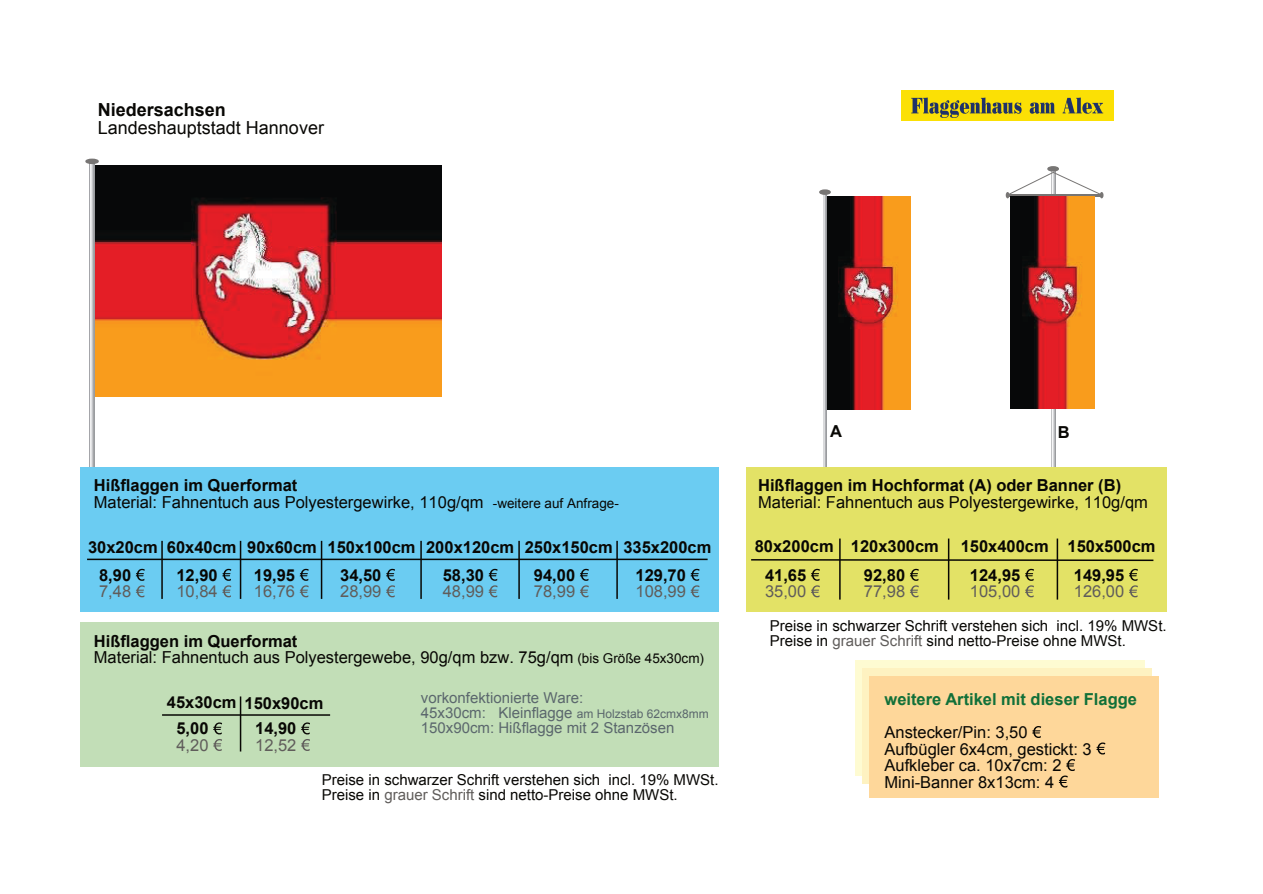
<style>
.page{position:relative;width:1263px;height:894px;background:#fff}
.page>*{position:absolute;margin:0;border:0;box-sizing:border-box;transform-origin:0 0}
.t1{font:18px "Arial";color:#080704}
.t2{font:700 18px "Arial";color:#080704}
.t3{font:16.5px/16.5px "Arial";color:#080704}
.t4{font:700 16.5px/28px "Arial";color:#080704}
.t5{font:16.5px "Arial";color:#605d5b}
.t6{font:700 16.5px "Arial";color:#117039}
.t7{font:15px/15px "Arial";color:#080704}
.t8{font:15px/15px "Arial";color:#5b676d}
.s1{font-weight:700}
.s2{font-size:13.5px}
.s3{font-size:12px}
.s4{color:#605d5b}
</style>
<div class="page">
<img style="left:827px;top:196px;width:84px;height:213px">
<img style="left:94px;top:165px;width:348px;height:231px">
<svg style="left:823px;top:195px;width:4px;height:271px"></svg>
<svg style="left:819px;top:189px;width:12px;height:6px"></svg>
<svg style="left:90px;top:164px;width:4px;height:302px"></svg>
<svg style="left:85px;top:158px;width:14px;height:6px"></svg>
<svg style="left:1051px;top:171px;width:4px;height:295px"></svg>
<svg style="left:1047px;top:166px;width:12px;height:5px"></svg>
<svg style="left:1006px;top:172px;width:97px;height:26px"></svg>
<img style="left:1010px;top:196px;width:85px;height:213px">
<div style="left:855px;top:660px;width:289px;height:115px;background:#fefbd2"></div>
<div style="left:862px;top:668px;width:290px;height:115px;background:#fef2c1"></div>
<div style="left:869px;top:675px;width:290px;height:122px;background:#fed79a"></div>
<svg style="left:1032px;top:726px;width:9px;height:11px"></svg>
<svg style="left:1096px;top:742px;width:9px;height:12px"></svg>
<svg style="left:1059px;top:759px;width:16px;height:28px"></svg>
<div style="left:81px;top:622px;width:638px;height:144px;background:#c2deb7"></div>
<hr style="left:162px;top:714px;width:168px;height:1px;background:#080704">
<hr style="left:240px;top:696px;width:1px;height:55px;background:#080704">
<svg style="left:213px;top:722px;width:9px;height:28px"></svg>
<svg style="left:301px;top:722px;width:9px;height:28px"></svg>
<div style="left:81px;top:466px;width:638px;height:145px;background:#6bccf2"></div>
<hr style="left:87px;top:558px;width:621px;height:2px;background:#080704">
<hr style="left:161px;top:540px;width:2px;height:58px;background:#080704">
<hr style="left:240px;top:540px;width:1px;height:58px;background:#080704">
<hr style="left:321px;top:540px;width:1px;height:58px;background:#080704">
<hr style="left:420px;top:540px;width:2px;height:58px;background:#080704">
<hr style="left:518px;top:540px;width:2px;height:58px;background:#080704">
<hr style="left:616px;top:540px;width:2px;height:58px;background:#080704">
<svg style="left:136px;top:568px;width:9px;height:29px"></svg>
<svg style="left:222px;top:568px;width:9px;height:29px"></svg>
<svg style="left:300px;top:568px;width:9px;height:29px"></svg>
<svg style="left:386px;top:568px;width:9px;height:29px"></svg>
<svg style="left:580px;top:568px;width:9px;height:29px"></svg>
<svg style="left:691px;top:568px;width:8px;height:29px"></svg>
<svg style="left:489px;top:568px;width:9px;height:29px"></svg>
<div style="left:746px;top:466px;width:420px;height:145px;background:#e3e266"></div>
<svg style="left:751px;top:558px;width:403px;height:3px"></svg>
<hr style="left:839px;top:538px;width:2px;height:61px;background:#080704">
<hr style="left:948px;top:538px;width:1px;height:61px;background:#080704">
<hr style="left:1057px;top:538px;width:1px;height:61px;background:#080704">
<svg style="left:811px;top:568px;width:9px;height:29px"></svg>
<svg style="left:910px;top:568px;width:9px;height:29px"></svg>
<svg style="left:1025px;top:568px;width:9px;height:29px"></svg>
<svg style="left:1129px;top:568px;width:9px;height:29px"></svg>
<div style="left:901px;top:90px;width:212px;height:31px;background:#fbe005"></div>
<svg style="left:911px;top:97px;width:111px;height:21px"></svg>
<svg style="left:1030px;top:102px;width:25px;height:12px"></svg>
<svg style="left:1062px;top:97px;width:41px;height:17px"></svg>
<p class="t2" style="left:98px;top:103px;width:130px">Niedersachsen</p>
<p class="t1" style="left:98px;top:121px;width:228px">Landeshauptstadt Hannover</p>
<p class="t3" style="left:94px;top:478px;width:526px"><span class="s1">Hißflaggen im Querformat<br></span>Material: Fahnentuch aus Polyestergewirke, 110g/qm <span class="s2">-weitere auf Anfrage-</span></p>
<p class="t4" style="left:443px;top:534px;width:270px;text-indent:-355px">30x20cm 60x40cm 90x60cm 150x100cm 200x120cm 250x150cm 335x200cm<br>58,30</p>
<p class="t5" style="left:443px;top:585px;width:43px">48,99</p>
<p class="t4" style="left:99px;top:562px;width:34px">8,90</p>
<p class="t5" style="left:99px;top:585px;width:34px">7,48</p>
<p class="t4" style="left:176px;top:562px;width:43px">12,90</p>
<p class="t5" style="left:176px;top:585px;width:43px">10,84</p>
<p class="t4" style="left:254px;top:562px;width:43px">19,95</p>
<p class="t5" style="left:254px;top:585px;width:43px">16,76</p>
<p class="t4" style="left:340px;top:562px;width:43px">34,50</p>
<p class="t5" style="left:340px;top:585px;width:43px">28,99</p>
<p class="t4" style="left:534px;top:562px;width:43px">94,00</p>
<p class="t5" style="left:534px;top:585px;width:43px">78,99</p>
<p class="t4" style="left:635px;top:562px;width:52px">129,70</p>
<p class="t5" style="left:635px;top:585px;width:52px">108,99</p>
<p class="t3" style="left:94px;top:634px;width:612px"><span class="s1">Hißflaggen im Querformat<br></span>Material: Fahnentuch aus Polyestergewebe, 90g/qm bzw. 75g/qm <span class="s2">(bis Größe 45x30cm)</span></p>
<p class="t4" style="left:167px;top:690px;width:158px">45x30cm 150x90cm</p>
<p class="t4" style="left:176px;top:715px;width:34px">5,00</p>
<p class="t5" style="left:176px;top:738px;width:34px">4,20</p>
<p class="t4" style="left:255px;top:715px;width:43px">14,90</p>
<p class="t5" style="left:255px;top:738px;width:43px">12,52</p>
<p class="t8" style="left:421px;top:691px;width:289px">vorkonfektionierte Ware:<br>45x30cm: Kleinflagge <span class="s3">am Holzstab 62cmx8mm<br></span>150x90cm: Hißflagge mit 2 Stanzösen</p>
<p class="t7" style="left:322px;top:773px;width:398px">Preise in schwarzer Schrift verstehen sich incl. 19% MWSt.<br>Preise in <span class="s4">grauer Schrift</span> sind netto-Preise ohne MWSt.</p>
<p class="t4" style="left:830px;top:418px;width:13px">A</p>
<p class="t4" style="left:1058px;top:419px;width:13px">B</p>
<p class="t4" style="left:758px;top:472px;width:364px">Hißflaggen im Hochformat (A) oder Banner (B)</p>
<p class="t3" style="left:758px;top:495px;width:391px">Material: Fahnentuch aus Polyestergewirke, 110g/qm</p>
<p class="t4" style="left:755px;top:533px;width:186px">80x200cm 120x300cm</p>
<p class="t4" style="left:961px;top:533px;width:196px">150x400cm 150x500cm</p>
<p class="t4" style="left:765px;top:562px;width:43px">41,65</p>
<p class="t5" style="left:765px;top:585px;width:43px">35,00</p>
<p class="t4" style="left:864px;top:562px;width:43px">92,80</p>
<p class="t5" style="left:864px;top:585px;width:43px">77,98</p>
<p class="t4" style="left:970px;top:562px;width:52px">124,95</p>
<p class="t5" style="left:970px;top:585px;width:52px">105,00</p>
<p class="t4" style="left:1074px;top:562px;width:52px">149,95</p>
<p class="t5" style="left:1074px;top:585px;width:52px">126,00</p>
<p class="t7" style="left:770px;top:619px;width:398px">Preise in schwarzer Schrift verstehen sich incl. 19% MWSt.<br>Preise in <span class="s4">grauer Schrift</span> sind netto-Preise ohne MWSt.</p>
<p class="t6" style="left:884px;top:692px;width:254px">weitere Artikel mit dieser Flagge</p>
<p class="t3" style="left:884px;top:725px;width:209px">Anstecker/Pin: 3,50<br>Aufbügler 6x4cm, gestickt: 3<br>Aufkleber ca. 10x7cm: 2<br>Mini-Banner 8x13cm: 4</p>
</div>
